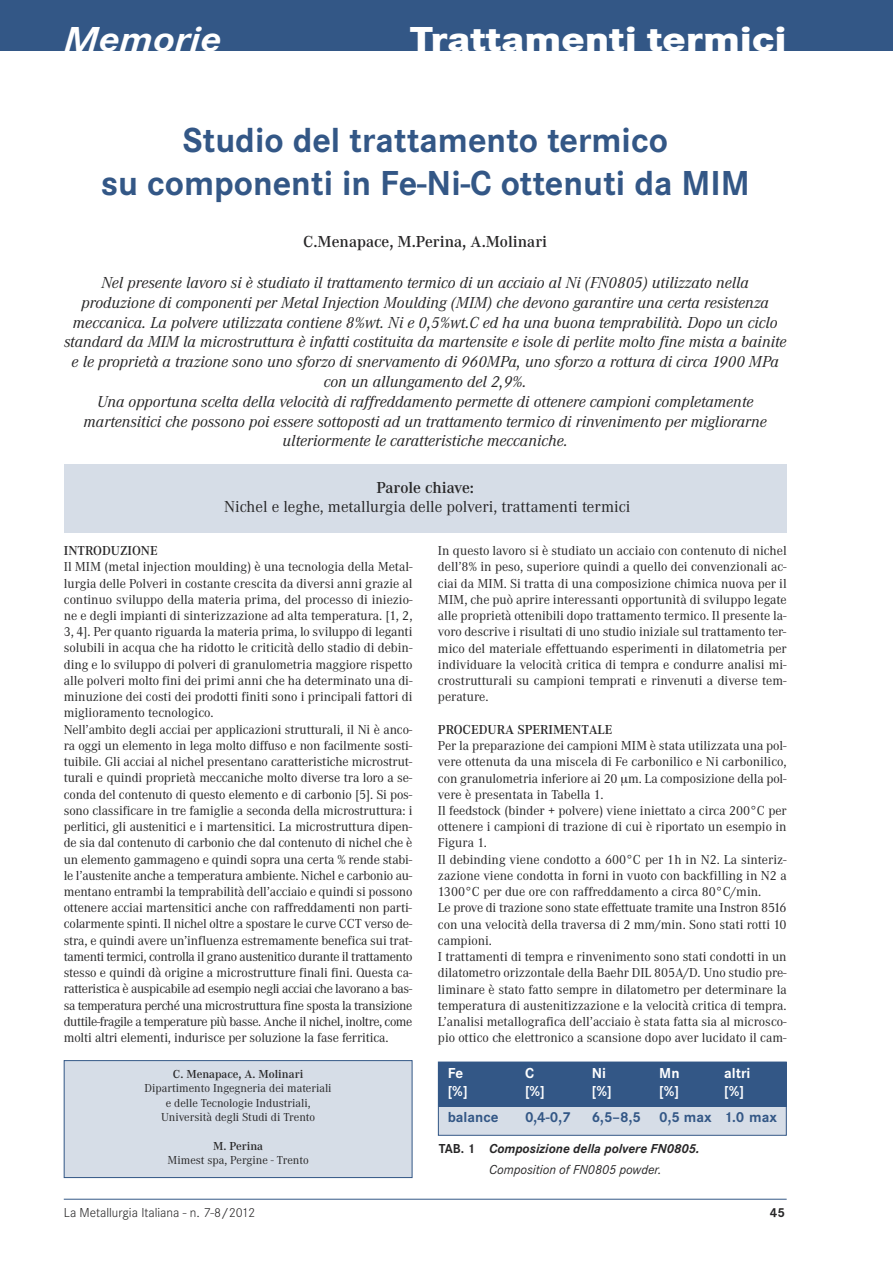
<style>
.page{position:relative;width:893px;height:1263px;background:#fff}
.page>*{position:absolute;margin:0;border:0;box-sizing:border-box;transform-origin:0 0}
.t1{font:700 36px/43.2px "Corporate S";color:#335786;text-align:center}
.t2{font:800 36px "Corporate S";color:#fff;scale:1.14 1}
.t3{font:italic 700 36px "Corporate S";color:#fff;scale:1.14 1}
.t4{font:italic 16.5px/19.8px "Corporate A";color:#272627;text-align:center}
.t5{font:16.5px "Corporate A";color:#272627}
.t6{font:600 16.5px "Corporate A";color:#272627}
.t7{font:700 15px "Corporate S";color:#335786}
.t8{font:700 15px "Corporate S";color:#fff}
.t9{font:13.5px/16.2px "Corporate A";letter-spacing:-.01em;color:#272627}
.t10{font:italic 700 13.5px/20.4px "Corporate S";color:#272627}
.t11{font:600 13.5px "Corporate A";color:#272627}
.t12{font:300 13.5px "Corporate S";color:#272627}
.t13{font:700 13.5px "Corporate S";color:#272627}
.t14{font:12px/14.4px "Corporate A";color:#272627;text-align:center}
.t15{font:600 12px "Corporate A";color:#272627}
.s1{font-style:normal}
.s2{font-weight:400}
</style>
<div class="page">
<div style="left:438px;top:1107px;width:349px;height:28px;background:#d6dde7"></div>
<div style="left:438px;top:1062px;width:349px;height:45px;background:#335786"></div>
<div style="left:0;top:0;width:893px;height:51px;background:#335786"></div>
<hr style="left:64px;top:1199px;width:723px;height:1px;background:#335786">
<div style="left:65px;top:1061px;width:347px;height:116px;background:#d6dde7"></div>
<div style="left:64px;top:1060px;width:348px;height:118px;border:1px solid #335786"></div>
<div style="left:64px;top:464px;width:723px;height:69px;background:#d6dde7"></div>
<div style="left:438px;top:1062px;width:349px;height:74px;border:1px solid #335786"></div>
<h1 class="t3" style="left:64px;top:18px;width:140px">Memorie</h1>
<h1 class="t2" style="left:410px;top:18px;width:332px">Trattamenti termici</h1>
<h1 class="t1" style="left:101px;top:118px;width:651px">Studio del trattamento termico<br>su componenti in Fe-Ni-C ottenuti da MIM</h1>
<p class="t6" style="left:303px;top:231px;width:246px">C.Menapace, M.Perina, A.Molinari</p>
<p class="t4" style="left:64px;top:272px;width:724px">Nel presente lavoro si è studiato il trattamento termico di un acciaio al Ni (FN0805) utilizzato nella produzione di componenti per Metal Injection Moulding (MIM) che devono garantire una certa resistenza meccanica. La polvere utilizzata contiene 8%wt. Ni e 0,5%wt.C ed ha una buona temprabilità. Dopo un ciclo standard da MIM la microstruttura è infatti costituita da martensite e isole di perlite molto fine mista a bainite e le proprietà a trazione sono uno sforzo di snervamento di 960MPa, uno sforzo a rottura di circa 1900 MPa con un allungamento del 2,9%.<br>Una opportuna scelta della velocità di raffreddamento permette di ottenere campioni completamente martensitici che possono poi essere sottoposti ad un trattamento termico di rinvenimento per migliorarne ulteriormente le caratteristiche meccaniche.</p>
<p class="t6" style="left:376px;top:477px;width:99px">Parole chiave:</p>
<p class="t5" style="left:224px;top:497px;width:408px">Nichel e leghe, metallurgia delle polveri, trattamenti termici</p>
<p class="t11" style="left:64px;top:542px;width:96px">INTRODUZIONE</p>
<p class="t9" style="left:64px;top:558px;width:350px">Il MIM (metal injection moulding) è una tecnologia della Metal&shy;lurgia delle Polveri in costante crescita da diversi anni grazie al continuo sviluppo della materia prima, del processo di iniezio&shy;ne e degli impianti di sinterizzazione ad alta temperatura. [1, 2, 3, 4]. Per quanto riguarda la materia prima, lo sviluppo di leganti solubili in acqua che ha ridotto le criticità dello stadio di debin&shy;ding e lo sviluppo di polveri di granulometria maggiore rispetto alle polveri molto fini dei primi anni che ha determinato una di&shy;minuzione dei costi dei prodotti finiti sono i principali fattori di miglioramento tecnologico.<br>Nell’ambito degli acciai per applicazioni strutturali, il Ni è anco&shy;ra oggi un elemento in lega molto diffuso e non facilmente sosti&shy;tuibile. Gli acciai al nichel presentano caratteristiche microstrut&shy;turali e quindi proprietà meccaniche molto diverse tra loro a se&shy;conda del contenuto di questo elemento e di carbonio [5]. Si pos&shy;sono classificare in tre famiglie a seconda della microstruttura: i perlitici, gli austenitici e i martensitici. La microstruttura dipen&shy;de sia dal contenuto di carbonio che dal contenuto di nichel che è un elemento gammageno e quindi sopra una certa % rende stabi&shy;le l’austenite anche a temperatura ambiente. Nichel e carbonio au&shy;mentano entrambi la temprabilità dell’acciaio e quindi si possono ottenere acciai martensitici anche con raffreddamenti non parti&shy;colarmente spinti. Il nichel oltre a spostare le curve CCT verso de&shy;stra, e quindi avere un’influenza estremamente benefica sui trat&shy;tamenti termici, controlla il grano austenitico durante il trattamento stesso e quindi dà origine a microstrutture finali fini. Questa ca&shy;ratteristica è auspicabile ad esempio negli acciai che lavorano a bas&shy;sa temperatura perché una microstruttura fine sposta la transizione duttile-fragile a temperature più basse. Anche il nichel, inoltre, come molti altri elementi, indurisce per soluzione la fase ferritica.</p>
<p class="t15" style="left:173px;top:1067px;width:132px">C. Menapace, A. Molinari</p>
<p class="t14" style="left:145px;top:1081px;width:189px">Dipartimento Ingegneria dei materiali e delle Tecnologie Industriali,<br>Università degli Studi di Trento</p>
<p class="t15" style="left:213px;top:1139px;width:52px">M. Perina</p>
<p class="t14" style="left:168px;top:1153px;width:143px">Mimest spa, Pergine - Trento</p>
<p class="t9" style="left:438px;top:542px;width:350px;text-align:justify">In questo lavoro si è studiato un acciaio con contenuto di nichel dell’8% in peso, superiore quindi a quello dei convenzionali ac&shy;ciai da MIM. Si tratta di una composizione chimica nuova per il MIM, che può aprire interessanti opportunità di sviluppo legate alle proprietà ottenibili dopo trattamento termico. Il presente la&shy;voro descrive i risultati di uno studio iniziale sul trattamento ter&shy;mico del materiale effettuando esperimenti in dilatometria per individuare la velocità critica di tempra e condurre analisi mi&shy;crostrutturali su campioni temprati e rinvenuti a diverse tem&shy;perature.</p>
<p class="t11" style="left:438px;top:721px;width:176px">PROCEDURA SPERIMENTALE</p>
<p class="t9" style="left:438px;top:737px;width:350px">Per la preparazione dei campioni MIM è stata utilizzata una pol&shy;vere ottenuta da una miscela di Fe carbonilico e Ni carbonilico, con granulometria inferiore ai 20 m. La composizione della pol&shy;vere è presentata in Tabella 1.<br>Il feedstock (binder + polvere) viene iniettato a circa 200°C per ottenere i campioni di trazione di cui è riportato un esempio in Figura 1.<br>Il debinding viene condotto a 600°C per 1h in N2. La sinteriz&shy;zazione viene condotta in forni in vuoto con backfilling in N2 a 1300°C per due ore con raffreddamento a circa 80°C/min.<br>Le prove di trazione sono state effettuate tramite una Instron 8516 con una velocità della traversa di 2 mm/min. Sono stati rotti 10 campioni.<br>I trattamenti di tempra e rinvenimento sono stati condotti in un dilatometro orizzontale della Baehr DIL 805A/D. Uno studio pre&shy;liminare è stato fatto sempre in dilatometro per determinare la temperatura di austenitizzazione e la velocità critica di tempra.<br>L’analisi metallografica dell’acciaio è stata fatta sia al microsco&shy;pio ottico che elettronico a scansione dopo aver lucidato il cam-</p>
<p class="t8" style="left:448px;top:1064px;width:17px">Fe</p>
<p class="t8" style="left:525px;top:1064px;width:10px">C</p>
<p class="t8" style="left:592px;top:1064px;width:16px">Ni</p>
<p class="t8" style="left:659px;top:1064px;width:22px">Mn</p>
<p class="t8" style="left:724px;top:1064px;width:28px">altri</p>
<p class="t8" style="left:448px;top:1082px;width:21px">[%]</p>
<p class="t8" style="left:525px;top:1082px;width:21px">[%]</p>
<p class="t8" style="left:592px;top:1082px;width:21px">[%]</p>
<p class="t8" style="left:659px;top:1082px;width:21px">[%]</p>
<p class="t8" style="left:724px;top:1082px;width:21px">[%]</p>
<p class="t7" style="left:448px;top:1108px;width:52px">balance</p>
<p class="t7" style="left:525px;top:1108px;width:47px">0,4-0,7</p>
<p class="t7" style="left:592px;top:1108px;width:187px">6,5–8,5 0,5 max 1.0 max</p>
<p class="t10" style="left:489px;top:1138px;width:212px;text-indent:-50px"><span class="s1">TAB. 1</span> Composizione della polvere FN0805.<br><span class="s2">Composition of FN0805 powder.</span></p>
<p class="t12" style="left:64px;top:1204px;width:193px">La Metallurgia Italiana - n. 7-8/2012</p>
<p class="t13" style="left:770px;top:1204px;width:17px">45</p>
</div>
